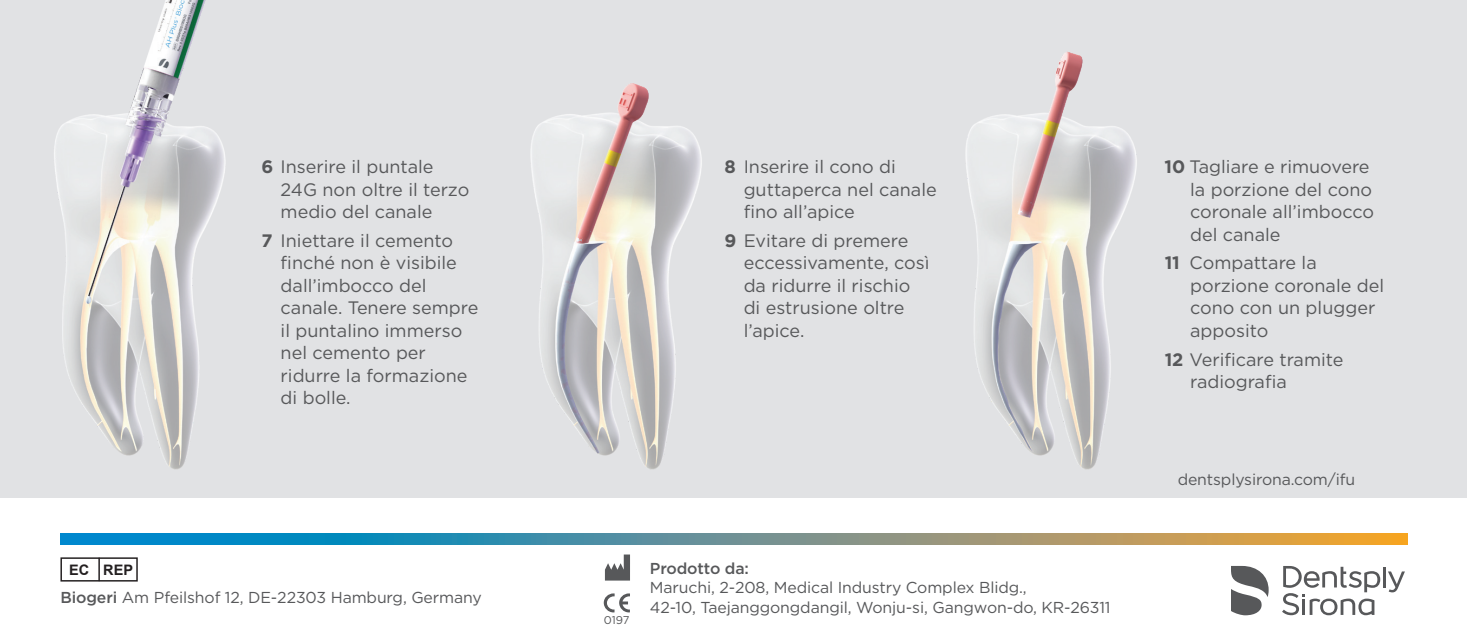
<style>
.page{position:relative;width:1467px;height:638px;background:#fff}
.page>*{position:absolute;margin:0;border:0;box-sizing:border-box;transform-origin:0 0}
.t1{font:18px/22.5px "Gotham";color:#57585a}
.t2{font:15.75px/19.1px "Gotham";letter-spacing:-.01em;color:#57585a}
.t3{font:500 15.75px "Gotham";letter-spacing:-.01em;color:#57585a}
.t4{font:700 14.4px "Arial";color:#231f20}
.t5{font:11.25px "Gotham";color:#57585a}
.s1{font-weight:700}
.s2{font-weight:500}
</style>
<div class="page">
<div style="left:0;top:0;width:1467px;height:497px;background:#e1e2e4"></div>
<hr style="left:1383px;top:567px;width:3px;height:20px;background:#57585a">
<svg style="left:1388px;top:571px;width:17px;height:21px"></svg>
<svg style="left:1282px;top:566px;width:98px;height:49px"></svg>
<svg style="left:1231px;top:566px;width:38px;height:49px"></svg>
<svg style="left:60px;top:533px;width:1347px;height:11px;background:#6a928d"></svg>
<svg style="left:604px;top:593px;width:26px;height:19px"></svg>
<svg style="left:605px;top:554px;width:25px;height:26px"></svg>
<img style="left:478px;top:83px;width:279px;height:415px">
<img style="left:914px;top:52px;width:278px;height:446px">
<img style="left:0;top:0;width:275px;height:498px">
<div style="left:60px;top:557px;width:78px;height:24px;border:1px solid #231f20"></div>
<hr style="left:98px;top:558px;width:2px;height:22px;background:#231f20">
<p class="t4" style="left:69px;top:560px;width:65px">EC REP</p>
<p class="t1" style="left:281px;top:155px;width:190px;text-indent:-19px"><span class="s1">6</span> Inserire il puntale<br>24G non oltre il terzo medio del canale</p>
<p class="t1" style="left:281px;top:229px;width:199px;text-indent:-19px"><span class="s1">7</span> Iniettare il cemento finché non è visibile dall’imbocco del canale. Tenere sempre il puntalino immerso nel cemento per ridurre la formazione di bolle.</p>
<p class="t2" style="left:60px;top:587px;width:423px"><span class="s2">Biogeri</span> Am Pfeilshof 12, DE-22303 Hamburg, Germany</p>
<p class="t1" style="left:744px;top:155px;width:195px;text-indent:-19px"><span class="s1">8</span> Inserire il cono di guttaperca nel canale fino all’apice</p>
<p class="t1" style="left:744px;top:229px;width:187px;text-indent:-19px"><span class="s1">9</span> Evitare di premere eccessivamente, così da ridurre il rischio di estrusione oltre l’apice.</p>
<p class="t5" style="left:604px;top:613px;width:27px">0197</p>
<p class="t3" style="left:650px;top:558px;width:101px">Prodotto da:</p>
<p class="t2" style="left:650px;top:578px;width:462px">Maruchi, 2-208, Medical Industry Complex Blidg.,<br>42-10, Taejanggongdangil, Wonju-si, Gangwon-do, KR-26311</p>
<p class="t1" style="left:1190px;top:155px;width:185px;text-indent:-26px"><span class="s1">10</span> Tagliare e rimuovere la porzione del cono coronale all’imbocco del canale</p>
<p class="t1" style="left:1190px;top:251px;width:196px;text-indent:-26px"><span class="s1">11</span> Compattare la porzione coronale del cono con un plugger apposito</p>
<p class="t1" style="left:1190px;top:348px;width:155px;text-indent:-26px"><span class="s1">12</span> Verificare tramite radiografia</p>
<p class="t2" style="left:1178px;top:469px;width:179px">dentsplysirona.com/ifu</p>
</div>
